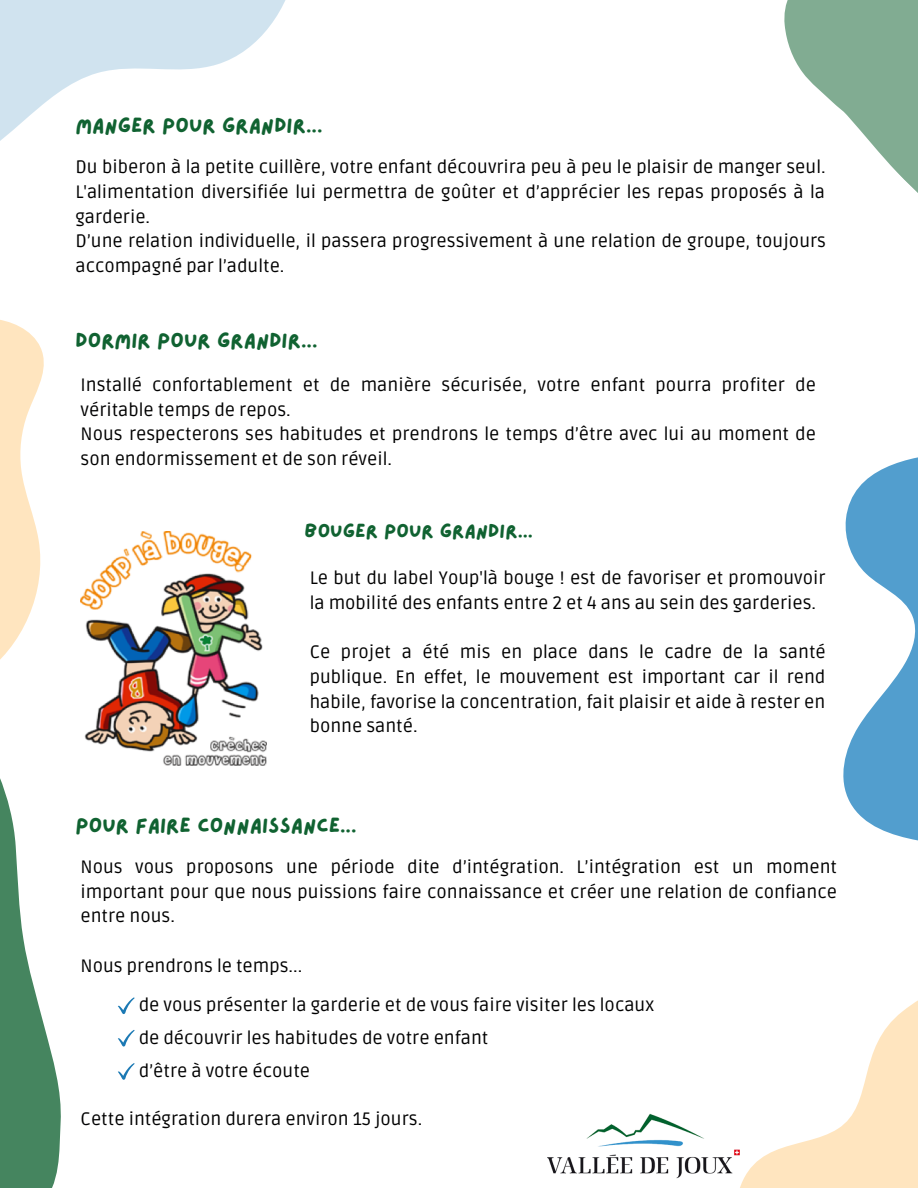
<style>
.page{position:relative;width:918px;height:1188px;background:#fff}
.page>*{position:absolute;margin:0;border:0;box-sizing:border-box;transform-origin:0 0}
.t1{font:21px "Lazydog";color:#106231}
.t2{font:19.5px "Lazydog";color:#106231}
.t3{font:18px/24.8px "Ruda";color:#000001}
</style>
<div class="page">
<img style="left:174px;top:532px;width:92px;height:233px">
<svg style="left:0;top:0;width:286px;height:99px;fill:#d0e3ef"></svg>
<svg style="left:739px;top:1000px;width:179px;height:188px"></svg>
<svg style="left:0;top:804px;width:61px;height:384px;fill:#45855f"></svg>
<svg style="left:0;top:99px;width:174px;height:705px"></svg>
<svg style="left:843px;top:457px;width:75px;height:384px;fill:#529ece"></svg>
<svg style="left:784px;top:0;width:134px;height:193px;fill:#81ac92"></svg>
<svg style="left:118px;top:997px;width:17px;height:17px"></svg>
<img style="left:548px;top:1113px;width:191px;height:66px">
<svg style="left:118px;top:1030px;width:17px;height:17px"></svg>
<svg style="left:118px;top:1063px;width:17px;height:17px"></svg>
<p class="t1" style="left:76px;top:115px;width:249px">MANGER POUR GRANDIR...</p>
<p class="t3" style="left:76px;top:155px;width:752px">Du biberon à la petite cuillère, votre enfant découvrira peu à peu le plaisir de manger seul.<br>L'alimentation diversifiée lui permettra de goûter et d’apprécier les repas proposés à la garderie.<br>D’une relation individuelle, il passera progressivement à une relation de groupe, toujours accompagné par l’adulte.</p>
<p class="t1" style="left:76px;top:330px;width:244px">DORMIR POUR GRANDIR...</p>
<p class="t3" style="left:81px;top:373px;width:737px">Installé confortablement et de manière sécurisée, votre enfant pourra profiter de véritable temps de repos.<br>Nous respecterons ses habitudes et prendrons le temps d’être avec lui au moment de son endormissement et de son réveil.</p>
<p class="t2" style="left:305px;top:522px;width:230px">BOUGER POUR GRANDIR...</p>
<p class="t3" style="left:310px;top:566px;width:517px">Le but du label Youp'là bouge ! est de favoriser et promouvoir la mobilité des enfants entre 2 et 4 ans au sein des garderies.</p>
<p class="t3" style="left:310px;top:640px;width:518px;text-align:justify">Ce projet a été mis en place dans le cadre de la santé publique. En effet, le mouvement est important car il rend habile, favorise la concentration, fait plaisir et aide à rester en bonne santé.</p>
<p class="t1" style="left:76px;top:815px;width:283px">POUR FAIRE CONNAISSANCE...</p>
<p class="t3" style="left:81px;top:855px;width:758px;text-align:justify">Nous vous proposons une période dite d’intégration. L’intégration est un moment important pour que nous puissions faire connaissance et créer une relation de confiance entre nous.</p>
<p class="t3" style="left:81px;top:954px;width:223px">Nous prendrons le temps...</p>
<p class="t3" style="left:139px;top:989px;width:517px;line-height:32.7px">de vous présenter la garderie et de vous faire visiter les locaux de découvrir les habitudes de votre enfant<br>d’être à votre écoute</p>
<p class="t3" style="left:81px;top:1107px;width:343px">Cette intégration durera environ 15 jours.</p>
</div>
